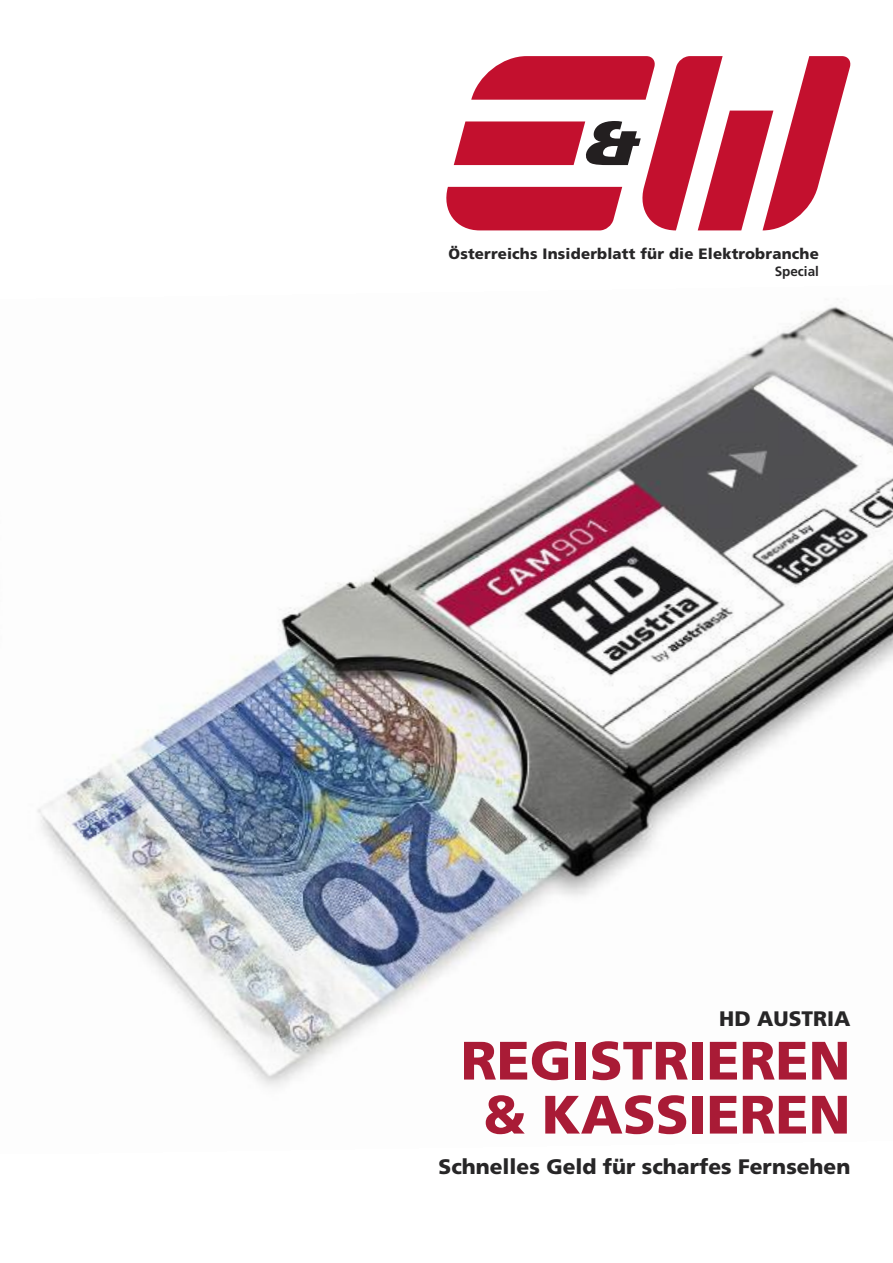
<style>
.page{position:relative;width:893px;height:1263px;background:#fff}
.page>*{position:absolute;margin:0;border:0;box-sizing:border-box;transform-origin:0 0}
.t1{font:900 54px/54px "Frutiger";color:#a91b36;text-align:center}
.t2{font:900 21px "Frutiger";color:#272627}
.t3{font:900 15px "Frutiger";letter-spacing:.01em;color:#272627}
.t4{font:700 13.5px "Frutiger";color:#272627}
</style>
<div class="page">
<img style="left:37px;top:306px;width:856px;height:781px">
<svg style="left:446px;top:56px;width:404px;height:174px"></svg>
<p class="t3" style="left:449px;top:248px;width:372px">Österreichs Insiderblatt für die Elektrobranche</p>
<p class="t4" style="left:775px;top:266px;width:46px">Special</p>
<h2 class="t2" style="left:719px;top:1010px;width:133px">HD AUSTRIA</h2>
<h1 class="t1" style="left:461px;top:1038px;width:391px">REGISTRIEREN &amp; KASSIEREN</h1>
<h2 class="t2" style="left:438px;top:1158px;width:413px">Schnelles Geld für scharfes Fernsehen</h2>
</div>
